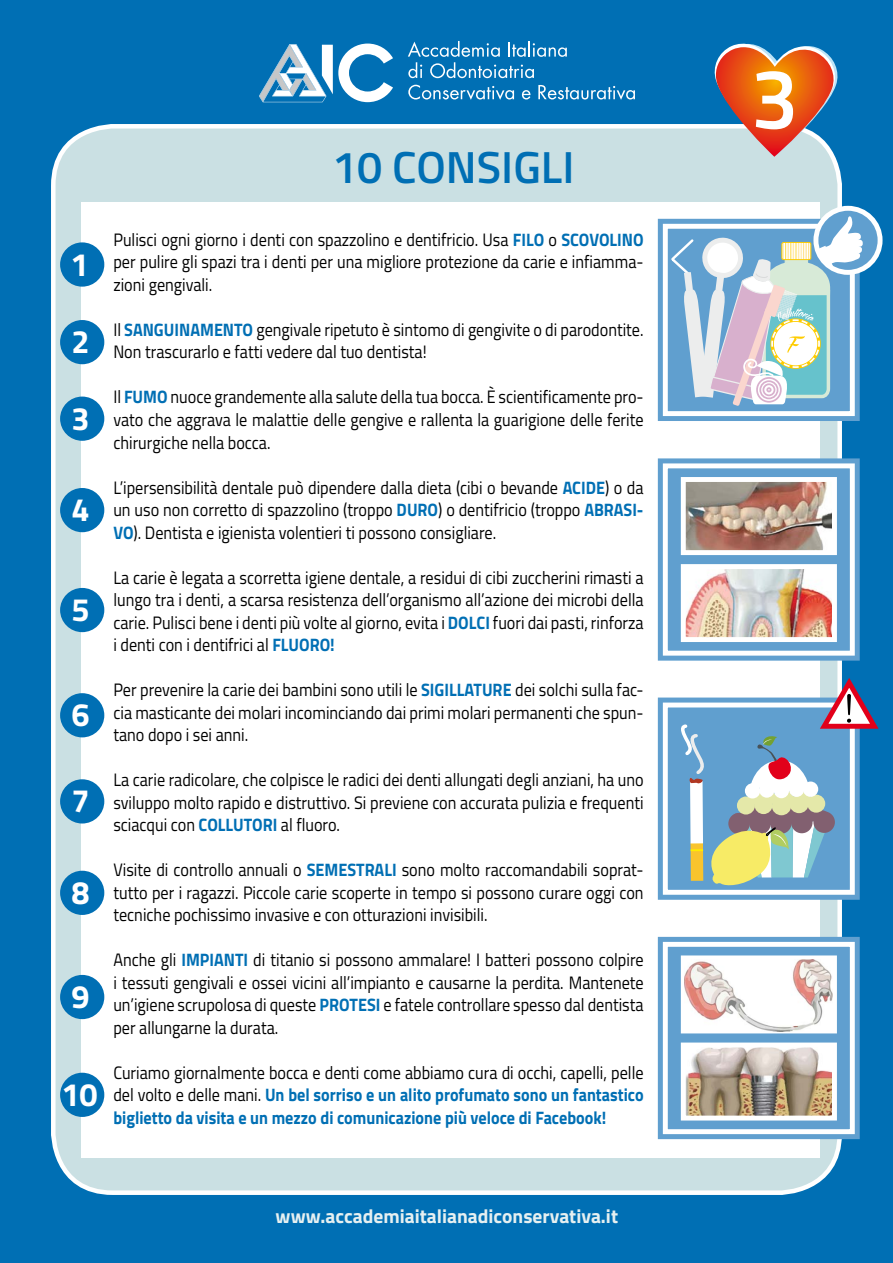
<style>
.page{position:relative;width:893px;height:1263px;background:#006fb4}
.page>*{position:absolute;margin:0;border:0;box-sizing:border-box;transform-origin:0 0}
.t1{font:600 85.35px "Titillium";color:#fff}
.t2{font:600 45px "Titillium";color:#006fb4}
.t3{font:700 32.4px "Titillium";color:#fff}
.t4{font:700 19.5px "Titillium";color:#e6f0f1}
.t5{font:18px/22.5px "Titillium";color:#000;text-align:justify;scale:.9 1}
.t6{font:700 18px/22.5px "Titillium";color:#006fb4;text-align:justify;scale:.9 1}
.s1{font-weight:700;color:#006fb4}
.s2{font-weight:400;color:#000}
</style>
<div class="page">
<div style="left:53px;top:126px;width:787px;height:1067px;background:#cae0e3;border-radius:60px"></div>
<svg style="left:408px;top:41px;width:159px;height:37px"></svg>
<svg style="left:408px;top:85px;width:106px;height:15px"></svg>
<svg style="left:522px;top:90px;width:9px;height:9px"></svg>
<svg style="left:538px;top:85px;width:97px;height:15px"></svg>
<svg style="left:259px;top:44px;width:134px;height:58px"></svg>
<div style="left:81px;top:202px;width:738px;height:956px;background:#fff"></div>
<div style="left:60px;top:242px;width:44px;height:45px;background:#006fb4;border-radius:50%"></div>
<div style="left:60px;top:320px;width:44px;height:44px;background:#006fb4;border-radius:50%"></div>
<div style="left:60px;top:397px;width:44px;height:44px;background:#006fb4;border-radius:50%"></div>
<div style="left:60px;top:488px;width:44px;height:44px;background:#006fb4;border-radius:50%"></div>
<div style="left:60px;top:588px;width:44px;height:44px;background:#006fb4;border-radius:50%"></div>
<div style="left:60px;top:693px;width:44px;height:44px;background:#006fb4;border-radius:50%"></div>
<div style="left:60px;top:779px;width:44px;height:44px;background:#006fb4;border-radius:50%"></div>
<div style="left:60px;top:871px;width:44px;height:44px;background:#006fb4;border-radius:50%"></div>
<div style="left:60px;top:975px;width:44px;height:44px;background:#006fb4;border-radius:50%"></div>
<div style="left:60px;top:1073px;width:44px;height:44px;background:#006fb4;border-radius:50%"></div>
<svg style="left:658px;top:697px;width:202px;height:203px;background:#65a2d0"></svg>
<div style="left:663px;top:702px;width:192px;height:193px;background:#609fcf;border:5px solid #fff"></div>
<svg style="left:658px;top:458px;width:202px;height:203px;background:#64a2d0"></svg>
<div style="left:663px;top:463px;width:192px;height:193px;background:#609fcf;border:5px solid #fff"></div>
<img style="left:687px;top:483px;width:144px;height:66px">
<div style="left:681px;top:477px;width:156px;height:78px;border:5px solid #fff"></div>
<img style="left:687px;top:570px;width:144px;height:66px">
<div style="left:681px;top:564px;width:156px;height:78px;border:5px solid #fff"></div>
<div style="left:658px;top:219px;width:202px;height:202px;background:#609fcf;border:5px solid #609fcf"></div>
<div style="left:663px;top:224px;width:192px;height:192px;background:#609fcf;border:5px solid #fff"></div>
<svg style="left:658px;top:937px;width:202px;height:202px;background:#61a0cf"></svg>
<div style="left:663px;top:942px;width:192px;height:192px;background:#609fcf;border:5px solid #fff"></div>
<img style="left:680px;top:955px;width:157px;height:166px">
<img style="left:685px;top:960px;width:148px;height:71px">
<svg style="left:816px;top:208px;width:64px;height:64px"></svg>
<div style="left:813px;top:206px;width:69px;height:69px;border:5px solid #fff;border-radius:50%"></div>
<svg style="left:680px;top:676px;width:199px;height:211px"></svg>
<svg style="left:669px;top:216px;width:194px;height:190px"></svg>
<svg style="left:712px;top:43px;width:126px;height:114px"></svg>
<h2 class="t2" style="left:332px;top:134px;width:244px">10 CONSIGLI</h2>
<h3 class="t3" style="left:71px;top:239px;width:20px">1</h3>
<h3 class="t3" style="left:72px;top:317px;width:20px">2</h3>
<h3 class="t3" style="left:72px;top:394px;width:20px">3</h3>
<h3 class="t3" style="left:72px;top:485px;width:20px">4</h3>
<h3 class="t3" style="left:72px;top:585px;width:20px">5</h3>
<h3 class="t3" style="left:72px;top:690px;width:20px">6</h3>
<h3 class="t3" style="left:72px;top:776px;width:20px">7</h3>
<h3 class="t3" style="left:72px;top:868px;width:20px">8</h3>
<h3 class="t3" style="left:72px;top:972px;width:20px">9</h3>
<h3 class="t3" style="left:62px;top:1070px;width:38px">10</h3>
<p class="t5" style="left:113px;top:228px;width:591px">Pulisci ogni giorno i denti con spazzolino e dentifricio. Usa <span class="s1">FILO</span> o <span class="s1">SCOVOLINO </span>per pulire gli spazi tra i denti per una migliore protezione da carie e infiamma&shy;zioni gengivali.</p>
<p class="t5" style="left:113px;top:318px;width:591px">Il <span class="s1">SANGUINAMENTO</span> gengivale ripetuto è sintomo di gengivite o di parodontite.<br>Non trascurarlo e fatti vedere dal tuo dentista!</p>
<p class="t5" style="left:113px;top:385px;width:591px">Il <span class="s1">FUMO</span> nuoce grandemente alla salute della tua bocca. È scientificamente pro&shy;vato che aggrava le malattie delle gengive e rallenta la guarigione delle ferite chirurgiche nella bocca.</p>
<p class="t5" style="left:113px;top:475px;width:591px">L’ipersensibilità dentale può dipendere dalla dieta (cibi o bevande <span class="s1">ACIDE</span>) o da un uso non corretto di spazzolino (troppo <span class="s1">DURO</span>) o dentifricio (troppo <span class="s1">ABRASI-VO</span>). Dentista e igienista volentieri ti possono consigliare.</p>
<p class="t5" style="left:113px;top:565px;width:591px">La carie è legata a scorretta igiene dentale, a residui di cibi zuccherini rimasti a lungo tra i denti, a scarsa resistenza dell’organismo all’azione dei microbi della carie. Pulisci bene i denti più volte al giorno, evita i <span class="s1">DOLCI</span> fuori dai pasti, rinforza i denti con i dentifrici al <span class="s1">FLUORO!</span></p>
<p class="t5" style="left:113px;top:678px;width:591px">Per prevenire la carie dei bambini sono utili le <span class="s1">SIGILLATURE</span> dei solchi sulla fac&shy;cia masticante dei molari incominciando dai primi molari permanenti che spun&shy;tano dopo i sei anni.</p>
<p class="t5" style="left:113px;top:768px;width:591px">La carie radicolare, che colpisce le radici dei denti allungati degli anziani, ha uno sviluppo molto rapido e distruttivo. Si previene con accurata pulizia e frequenti sciacqui con <span class="s1">COLLUTORI</span> al fluoro.</p>
<p class="t5" style="left:113px;top:858px;width:591px">Visite di controllo annuali o <span class="s1">SEMESTRALI</span> sono molto raccomandabili soprat&shy;tutto per i ragazzi. Piccole carie scoperte in tempo si possono curare oggi con tecniche pochissimo invasive e con otturazioni invisibili.</p>
<p class="t5" style="left:113px;top:948px;width:591px">Anche gli <span class="s1">IMPIANTI</span> di titanio si possono ammalare! I batteri possono colpire i tessuti gengivali e ossei vicini all’impianto e causarne la perdita. Mantenete un’igiene scrupolosa di queste <span class="s1">PROTESI</span> e fatele controllare spesso dal dentista per allungarne la durata.</p>
<p class="t6" style="left:113px;top:1060px;width:591px"><span class="s2">Curiamo giornalmente bocca e denti come abbiamo cura di occhi, capelli, pelle del volto e delle mani.</span> Un bel sorriso e un alito profumato sono un fantastico biglietto da visita e un mezzo di comunicazione più veloce di Facebook!</p>
<p class="t4" style="left:276px;top:1201px;width:344px">www.accademiaitalianadiconservativa.it</p>
<h1 class="t1" style="left:751px;top:34px;width:49px">3</h1>
</div>
